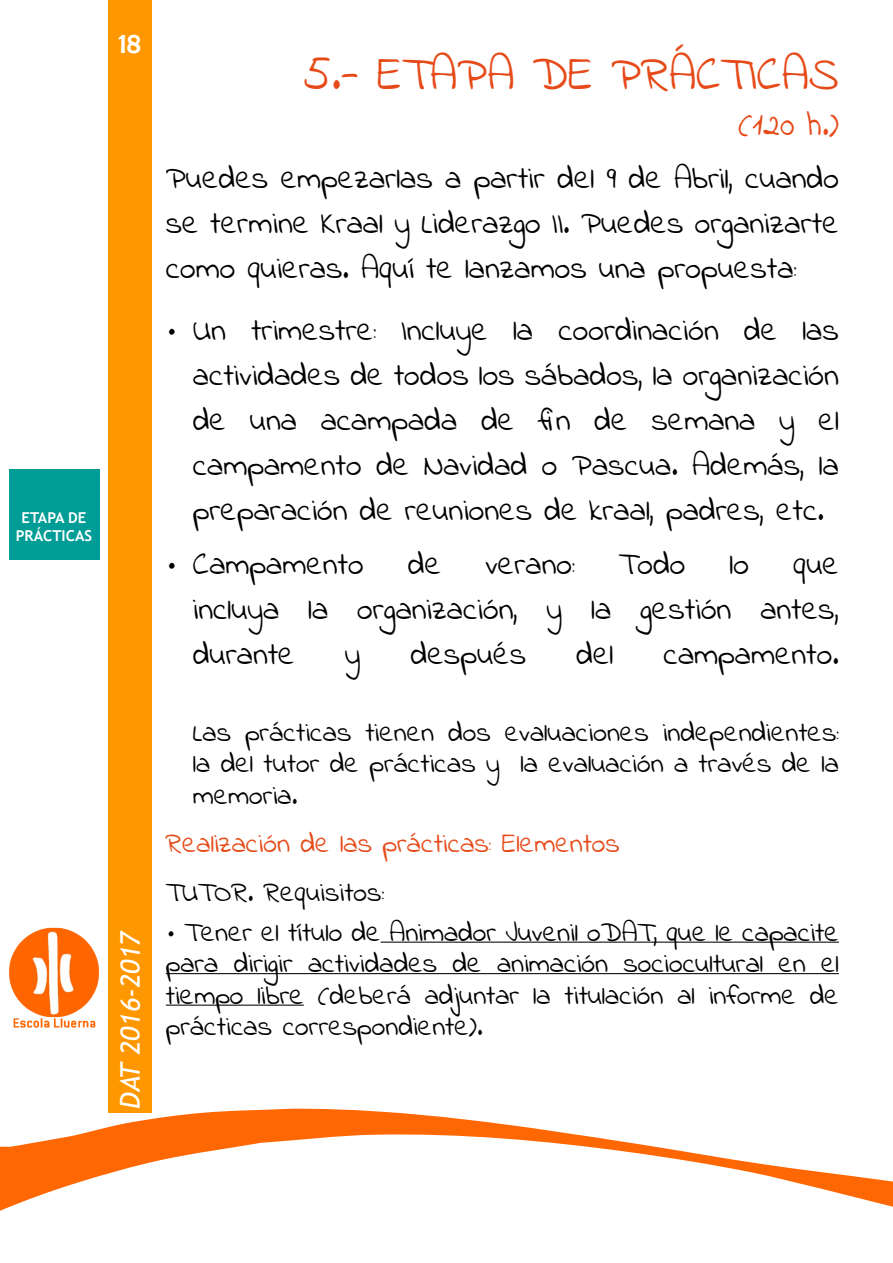
<style>
.page{position:relative;width:893px;height:1263px;background:#fff}
.page>*{position:absolute;margin:0;border:0;box-sizing:border-box;transform-origin:0 0}
.t1{font:36px "Indie Flower";color:#e64a18}
.t2{font:30px "Berlin Sans FB";color:#fff}
.t3{font:italic 27px "Trebuchet MS";color:#fff}
.t4{font:25.5px "Indie Flower";color:#e64a18}
.t5{font:24px/45px "Indie Flower";color:#000;text-align:justify}
.t6{font:21px/31.5px "Indie Flower";color:#000;text-align:justify}
.t7{font:21px "Indie Flower";color:#e64a18}
.t8{font:700 15px/18px "Trebuchet MS";color:#fff}
</style>
<div class="page">
<div style="left:9px;top:469px;width:90px;height:90px;background:#009c96"></div>
<svg style="left:0;top:1037px;width:893px;height:174px"></svg>
<div style="left:108px;top:0;width:43px;height:1113px;background:#ff9800"></div>
<img style="left:9px;top:928px;width:90px;height:100px">
<hr style="left:381px;top:941px;width:458px;height:2px;background:#000">
<hr style="left:166px;top:973px;width:673px;height:1px;background:#000">
<hr style="left:166px;top:1004px;width:138px;height:2px;background:#000">
<p class="t8" style="left:16px;top:509px;width:78px;text-indent:6px">ETAPADE<br>PRÁCTICAS</p>
<p class="t2" style="left:119px;top:26px;width:24px">18</p>
<p class="t3" style="left:114px;top:1109px;width:180px;rotate:-90deg">DAT 2016-2017</p>
<h1 class="t1" style="left:304px;top:55px;width:128px">5.- Etapa</h1>
<h1 class="t1" style="left:532px;top:55px;width:30px">de</h1>
<h1 class="t1" style="left:611px;top:55px;width:83px">prácticas</h1>
<p class="t4" style="left:738px;top:111px;width:102px">(120 h.)</p>
<p class="t5" style="left:166px;top:158px;width:675px">Puedes empezarlas a partir del 9 de Abril, cuando se termine Kraal y Liderazgo II. Puedes organizarte como quieras. Aquí te lanzamos una propuesta:</p>
<p class="t5" style="left:193px;top:310px;width:648px;text-indent:-27px">• Un trimestre: Incluye la coordinación de las actividades de todos los sábados, la organización de una acampada de fin de semana y el campamento de Navidad o Pascua. Además, la preparación de reuniones de kraal, padres, etc.</p>
<p class="t5" style="left:166px;top:543px;width:199px">• Campamento</p>
<p class="t5" style="left:408px;top:543px;width:35px">de</p>
<p class="t5" style="left:485px;top:543px;width:91px">verano:</p>
<p class="t5" style="left:619px;top:543px;width:68px">Todo</p>
<p class="t5" style="left:730px;top:543px;width:21px">lo</p>
<p class="t5" style="left:193px;top:543px;width:648px;text-indent:600px">que incluya la organización, y la gestión antes, durante</p>
<p class="t5" style="left:345px;top:633px;width:17px">y</p>
<p class="t5" style="left:411px;top:633px;width:117px">después</p>
<p class="t5" style="left:576px;top:633px;width:39px">del</p>
<p class="t5" style="left:664px;top:633px;width:177px">campamento.</p>
<p class="t6" style="left:193px;top:717px;width:648px">Las prácticas tienen dos evaluaciones independientes: la del tutor de prácticas y la evaluación a través de la memoria.</p>
<p class="t7" style="left:166px;top:832px;width:456px">Realización de las prácticas: Elementos</p>
<p class="t6" style="left:166px;top:877px;width:220px">TUTOR. Requisitos:</p>
<p class="t6" style="left:166px;top:917px;width:675px">• Tener el título de Animador Juvenil oDAT, que le capacite para dirigir actividades de animación sociocultural en el tiempo libre (deberá adjuntar la titulación al informe de prácticas correspondiente).</p>
</div>
